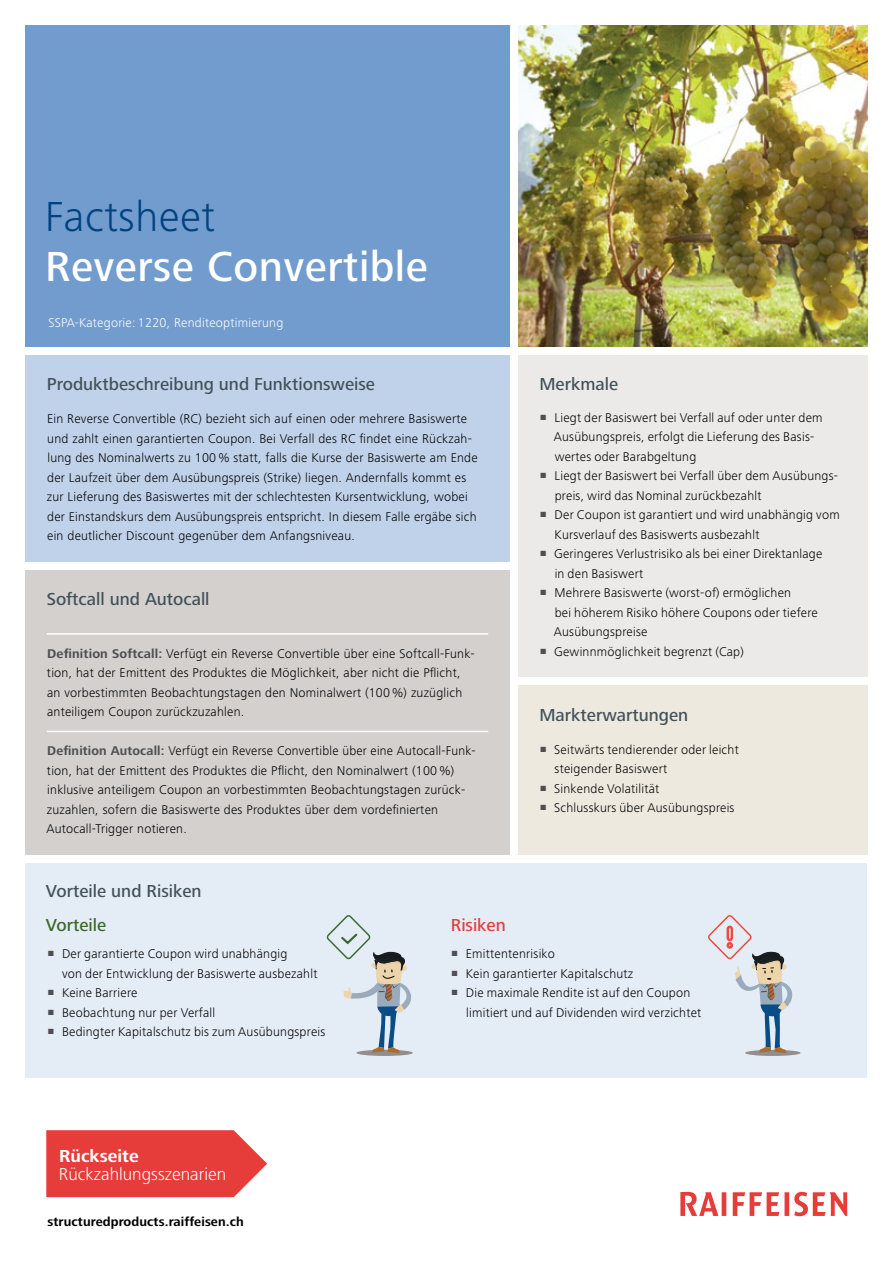
<style>
.page{position:relative;width:893px;height:1263px;background:#fff}
.page>*{position:absolute;margin:0;border:0;box-sizing:border-box;transform-origin:0 0}
.t1{font:500 43.5px "Frutiger Next LT";letter-spacing:.01em;color:#fff}
.t2{font:300 43.5px "Frutiger Next LT";letter-spacing:.01em;color:#004380}
.t3{font:500 18px "Frutiger Next LT";color:#425159}
.t4{font:300 18px "Frutiger Next LT";color:#fff}
.t5{font:700 18px "Frutiger Next LT";color:#fff}
.t6{font:500 18px "Frutiger Next LT";color:#3b6827}
.t7{font:500 18px "Frutiger Next LT";color:#e63d3a}
.t8{font:300 13.2px/19.5px "Frutiger Next LT";letter-spacing:.02em;color:#000}
.t9{font:300 13.2px "Frutiger Next LT";letter-spacing:.02em;color:#fff}
.t10{font:700 13.2px "Frutiger Next LT";letter-spacing:.01em;color:#000}
.s1{font-weight:700;color:#4f4e52}
</style>
<div class="page">
<svg style="left:680px;top:1192px;width:167px;height:24px"></svg>
<div style="left:26px;top:26px;width:484px;height:321px;background:#729cce"></div>
<div style="left:26px;top:863px;width:841px;height:48px;background:#e4ecf6"></div>
<div style="left:26px;top:896px;width:841px;height:181px;background:#e4ecf6"></div>
<div style="left:26px;top:355px;width:484px;height:206px;background:#c0d2e9"></div>
<div style="left:518px;top:355px;width:349px;height:322px;background:#ebeae9"></div>
<div style="left:518px;top:685px;width:349px;height:169px;background:#ede9de"></div>
<div style="left:26px;top:570px;width:484px;height:284px;background:#d3d0ce"></div>
<hr style="left:47px;top:731px;width:441px;height:1px;background:#fff">
<hr style="left:47px;top:633px;width:441px;height:2px;background:#fff">
<svg style="left:46px;top:1130px;width:221px;height:67px;background:#e74c49"></svg>
<img style="left:518px;top:26px;width:349px;height:321px">
<div style="left:745px;top:1050px;width:56px;height:6px;background:#928e8d;border-radius:50%"></div>
<svg style="left:708px;top:915px;width:85px;height:138px"></svg>
<div style="left:356px;top:1050px;width:57px;height:6px;background:#928e8d;border-radius:50%"></div>
<svg style="left:327px;top:915px;width:86px;height:138px"></svg>
<h1 class="t2" style="left:45px;top:193px;width:172px">Factsheet</h1>
<h1 class="t1" style="left:45px;top:242px;width:384px">Reverse Convertible</h1>
<p class="t9" style="left:48px;top:316px;width:236px">SSPA-Kategorie: 1220, Renditeoptimierung</p>
<h2 class="t3" style="left:47px;top:374px;width:330px">Produktbeschreibung und Funktionsweise</h2>
<p class="t8" style="left:47px;top:409px;width:432px">Ein Reverse Convertible (RC) bezieht sich auf einen oder mehrere Basiswerte und zahlt einen garantierten Coupon. Bei Verfall des RC findet eine Rückzah&shy;lung des Nominalwerts zu 100 % statt, falls die Kurse der Basiswerte am Ende der Laufzeit über dem Ausübungspreis (Strike) liegen. Andernfalls kommt es zur Lieferung des Basiswertes mit der schlechtesten Kursentwicklung, wobei der Einstandskurs dem Ausübungspreis entspricht. In diesem Falle ergäbe sich ein deutlicher Discount gegenüber dem Anfangsniveau.</p>
<h2 class="t3" style="left:47px;top:589px;width:164px">Softcall und Autocall</h2>
<p class="t8" style="left:47px;top:644px;width:428px"><span class="s1">Definition Softcall:</span> Verfügt ein Reverse Convertible über eine Softcall-Funk&shy;tion, hat der Emittent des Produktes die Möglichkeit, aber nicht die Pflicht, an vorbestimmten Beobachtungstagen den Nominalwert (100 %) zuzüglich anteiligem Coupon zurückzuzahlen.</p>
<p class="t8" style="left:46px;top:741px;width:430px"><span class="s1">Definition Autocall:</span> Verfügt ein Reverse Convertible über eine Autocall-Funk&shy;tion, hat der Emittent des Produktes die Pflicht, den Nominalwert (100 %) inklusive anteiligem Coupon an vorbestimmten Beobachtungstagen zurück&shy;zuzahlen, sofern die Basiswerte des Produktes über dem vordefinierten Autocall-Trigger notieren.</p>
<h2 class="t3" style="left:46px;top:881px;width:157px">Vorteile und Risiken</h2>
<h2 class="t3" style="left:539px;top:374px;width:80px">Merkmale</h2>
<p class="t8" style="left:554px;top:407px;width:270px;text-indent:-13px"><sup>■</sup> Liegt der Basiswert bei Verfall auf oder unter dem<br>Ausübungspreis, erfolgt die Lieferung des Basis&shy;wertes oder Barabgeltung</p>
<p class="t8" style="left:555px;top:466px;width:285px;text-indent:-14px"><sup>■</sup> Liegt der Basiswert bei Verfall über dem Ausübungs&shy;preis, wird das Nominal zurückbezahlt</p>
<p class="t8" style="left:555px;top:505px;width:287px;text-indent:-14px"><sup>■</sup> Der Coupon ist garantiert und wird unabhängig vom<br>Kursverlauf des Basiswerts ausbezahlt</p>
<p class="t8" style="left:555px;top:544px;width:269px;text-indent:-14px"><sup>■</sup> Geringeres Verlustrisiko als bei einer Direktanlage in den Basiswert</p>
<p class="t8" style="left:554px;top:583px;width:266px;text-indent:-13px"><sup>■</sup> Mehrere Basiswerte (worst-of) ermöglichen<br>bei höherem Risiko höhere Coupons oder tiefere<br>Ausübungspreise</p>
<p class="t8" style="left:541px;top:641px;width:205px"><sup>■</sup> Gewinnmöglichkeit begrenzt (Cap)</p>
<h2 class="t3" style="left:539px;top:705px;width:150px">Markterwartungen</h2>
<p class="t8" style="left:555px;top:739px;width:186px;text-indent:-14px"><sup>■</sup> Seitwärts tendierender oder leicht steigender Basiswert</p>
<p class="t8" style="left:541px;top:778px;width:120px"><sup>■</sup> Sinkende Volatilität</p>
<p class="t8" style="left:541px;top:798px;width:195px"><sup>■</sup> Schlusskurs über Ausübungspreis</p>
<h2 class="t6" style="left:46px;top:915px;width:62px">Vorteile</h2>
<p class="t8" style="left:62px;top:944px;width:257px;text-indent:-14px"><sup>■</sup> Der garantierte Coupon wird unabhängig<br>von der Entwicklung der Basiswerte ausbezahlt</p>
<p class="t8" style="left:48px;top:983px;width:91px"><sup>■</sup> Keine Barriere</p>
<p class="t8" style="left:48px;top:1003px;width:169px"><sup>■</sup> Beobachtung nur per Verfall</p>
<p class="t8" style="left:48px;top:1022px;width:279px"><sup>■</sup> Bedingter Kapitalschutz bis zum Ausübungspreis</p>
<h2 class="t5" style="left:59px;top:1145px;width:81px">Rückseite</h2>
<h2 class="t4" style="left:59px;top:1164px;width:169px">Rückzahlungsszenarien</h2>
<p class="t10" style="left:48px;top:1214px;width:198px">structuredproducts.raiffeisen.ch</p>
<h2 class="t7" style="left:451px;top:915px;width:57px">Risiken</h2>
<p class="t8" style="left:452px;top:944px;width:104px"><sup>■</sup> Emittentenrisiko</p>
<p class="t8" style="left:452px;top:964px;width:183px"><sup>■</sup> Kein garantierter Kapitalschutz</p>
<p class="t8" style="left:466px;top:983px;width:237px;text-indent:-14px"><sup>■</sup> Die maximale Rendite ist auf den Coupon limitiert und auf Dividenden wird verzichtet</p>
</div>
